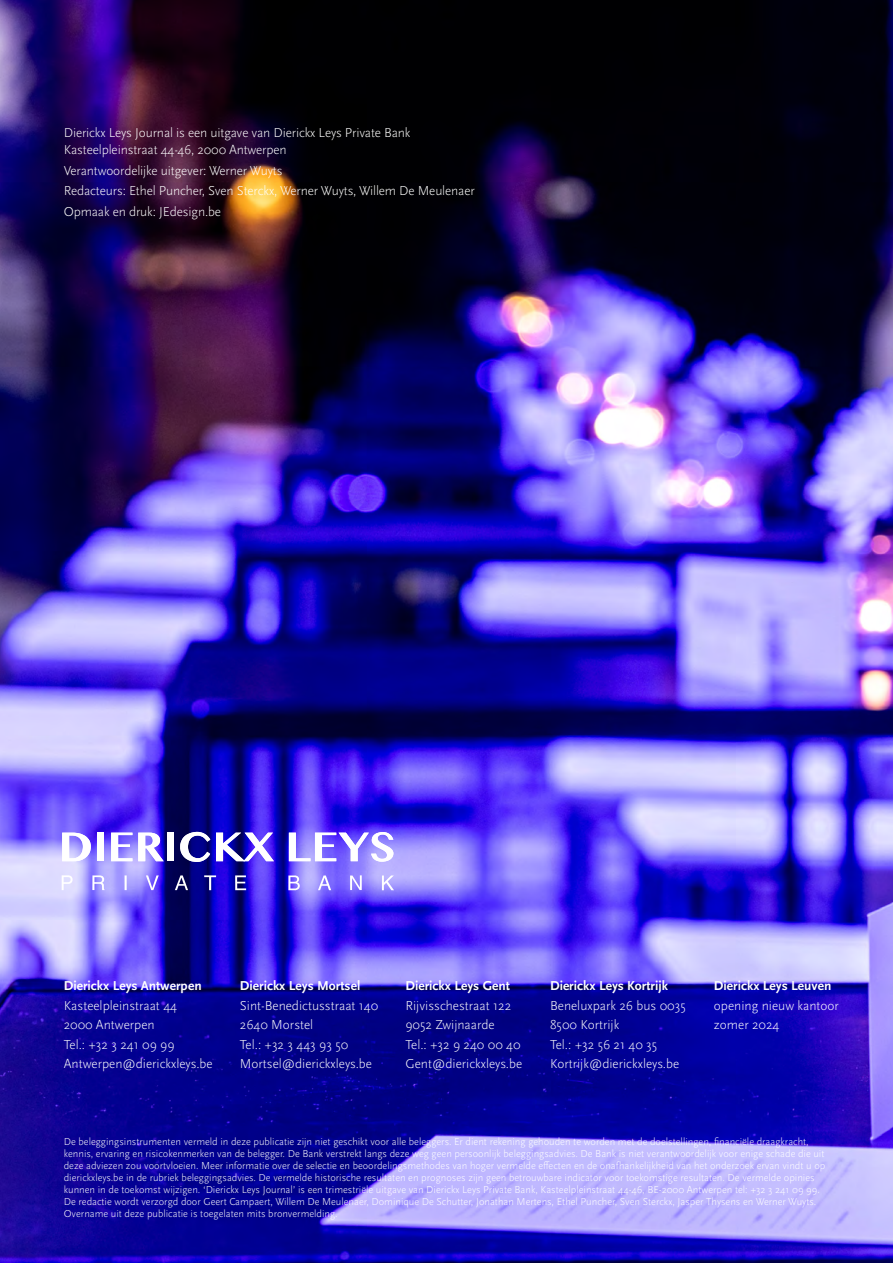
<style>
.page{position:relative;width:893px;height:1263px;background:#fff}
.page>*{position:absolute;margin:0;border:0;box-sizing:border-box;transform-origin:0 0}
.t1{font:300 13.5px/19.5px "Scala Sans Pro";color:#fff}
.t2{font:700 13.5px "Scala Sans Pro";color:#fff}
.t3{font:300 10.5px/12px "Scala Sans Pro";color:#fff}
</style>
<div class="page">
<img style="left:0;top:0;width:893px;height:1263px">
<svg style="left:62px;top:833px;width:29px;height:28px"></svg>
<div style="left:97px;top:833px;width:7px;height:28px;background:#fff"></div>
<svg style="left:111px;top:833px;width:21px;height:28px"></svg>
<svg style="left:138px;top:833px;width:26px;height:28px"></svg>
<div style="left:167px;top:833px;width:7px;height:28px;background:#fff"></div>
<svg style="left:180px;top:832px;width:30px;height:30px"></svg>
<svg style="left:216px;top:833px;width:58px;height:28px"></svg>
<svg style="left:289px;top:832px;width:104px;height:30px"></svg>
<svg style="left:62px;top:875px;width:332px;height:15px;background:#7e73e2"></svg>
<p class="t1" style="left:64px;top:125px;width:348px;line-height:16.5px">Dierickx Leys Journal is een uitgave van Dierickx Leys Private Bank<br>Kasteelpleinstraat 44-46, 2000 Antwerpen</p>
<p class="t1" style="left:64px;top:160px;width:412px;line-height:20.7px">Verantwoordelijke uitgever: Werner Wuyts<br>Redacteurs: Ethel Puncher, Sven Sterckx, Werner Wuyts, Willem De Meulenaer<br>Opmaak en druk: JEdesign.be</p>
<p class="t2" style="left:64px;top:978px;width:139px">Dierickx Leys Antwerpen</p>
<p class="t1" style="left:64px;top:995px;width:150px">Kasteelpleinstraat 44<br>2000 Antwerpen<br>Tel.: +32 3 241 09 99<br>Antwerpen@dierickxleys.be</p>
<p class="t2" style="left:240px;top:978px;width:122px">Dierickx Leys Mortsel</p>
<p class="t1" style="left:240px;top:995px;width:140px">Sint-Benedictusstraat 140<br>2640 Morstel<br>Tel.: +32 3 443 93 50<br>Mortsel@dierickxleys.be</p>
<p class="t2" style="left:405px;top:978px;width:106px">Dierickx Leys Gent</p>
<p class="t1" style="left:405px;top:995px;width:118px">Rijvisschestraat 122<br>9052 Zwijnaarde<br>Tel.: +32 9 240 00 40<br>Gent@dierickxleys.be</p>
<p class="t2" style="left:550px;top:978px;width:119px">Dierickx Leys Kortrijk</p>
<p class="t1" style="left:550px;top:995px;width:137px">Beneluxpark 26 bus 0035<br>8500 Kortrijk<br>Tel.: +32 56 21 40 35<br>Kortrijk@dierickxleys.be</p>
<p class="t2" style="left:714px;top:978px;width:119px">Dierickx Leys Leuven</p>
<p class="t1" style="left:714px;top:995px;width:127px">opening nieuw kantoor zomer 2024</p>
<p class="t3" style="left:64px;top:1135px;width:763px">De beleggingsinstrumenten vermeld in deze publicatie zijn niet geschikt voor alle beleggers. Er dient rekening gehouden te worden met de doelstellingen, financiële draagkracht, kennis, ervaring en risicokenmerken van de belegger. De Bank verstrekt langs deze weg geen persoonlijk beleggingsadvies. De Bank is niet verantwoordelijk voor enige schade die uit deze adviezen zou voortvloeien. Meer informatie over de selectie en beoordelingsmethodes van hoger vermelde effecten en de onafhankelijkheid van het onderzoek ervan vindt u op dierickxleys.be in de rubriek beleggingsadvies. De vermelde historische resultaten en prognoses zijn geen betrouwbare indicator voor toekomstige resultaten. De vermelde opinies kunnen in de toekomst wijzigen. ‘Dierickx Leys Journal’ is een trimestriële uitgave van Dierickx Leys Private Bank, Kasteelpleinstraat 44-46, BE-2000 Antwerpen tel: +32 3 241 09 99.<br>De redactie wordt verzorgd door Geert Campaert, Willem De Meulenaer, Dominique De Schutter, Jonathan Mertens, Ethel Puncher, Sven Sterckx, Jasper Thysens en Werner Wuyts.<br>Overname uit deze publicatie is toegelaten mits bronvermelding.</p>
</div>
